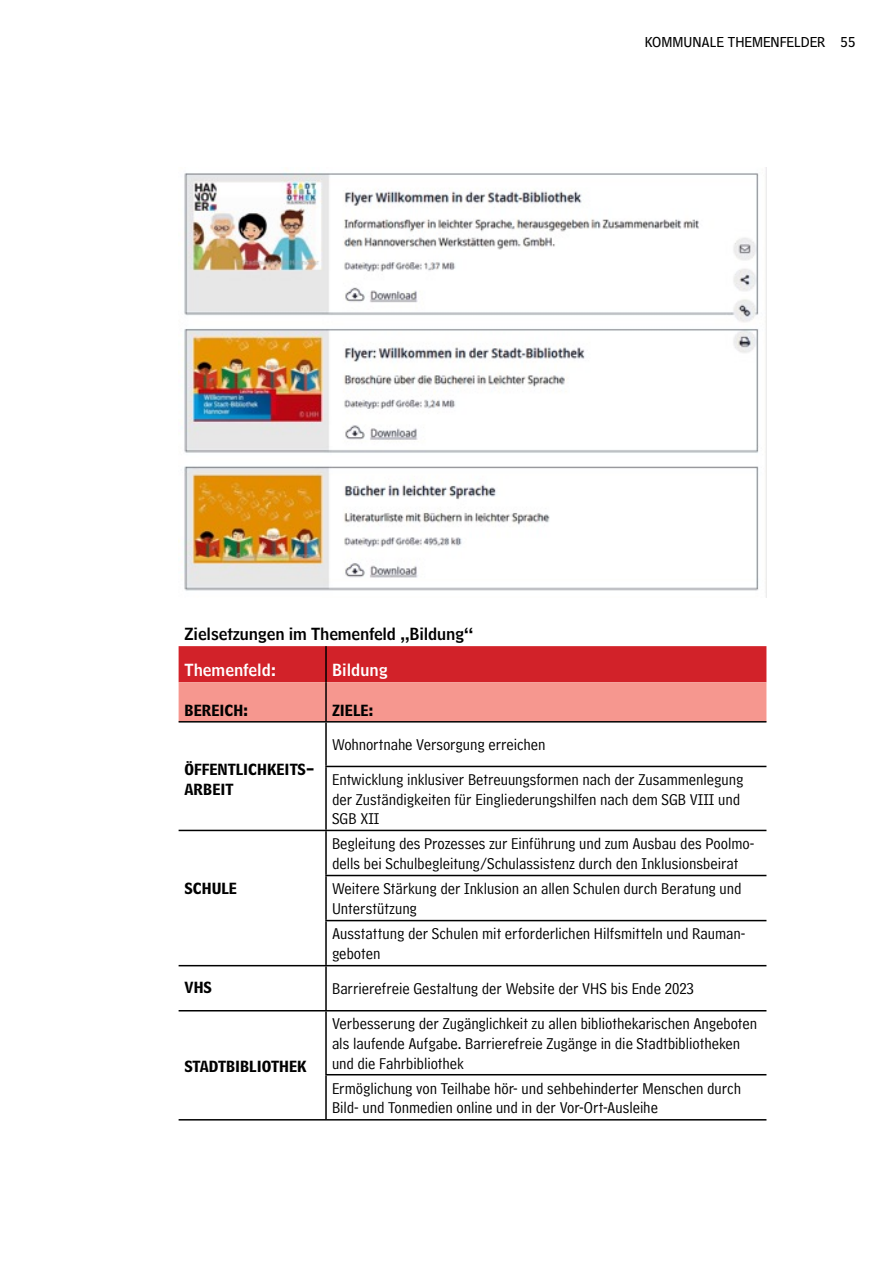
<style>
.page{position:relative;width:893px;height:1263px;background:#fff}
.page>*{position:absolute;margin:0;border:0;box-sizing:border-box;transform-origin:0 0}
.t1{font:16.5px/19.8px "Hannover Millennial Comment";color:#000}
.t2{font:16.5px "Hannover Millennial Headline";letter-spacing:-.01em;color:#000}
.t3{font:16.5px "Hannover Millennial Headline";color:#fff}
.t4{font:15px "Hannover Millennial Text";color:#000}
.t5{font:13.5px/19.8px "Hannover Millennial Big Caps";color:#000}
</style>
<div class="page">
<img style="left:179px;top:167px;width:587px;height:426px">
<svg style="left:179px;top:646px;width:587px;height:75px;background:#e45f5e"></svg>
<hr style="left:325px;top:646px;width:2px;height:36px;background:#000">
<hr style="left:325px;top:682px;width:2px;height:39px;background:#000">
<hr style="left:179px;top:721px;width:147px;height:1px;background:#000">
<hr style="left:326px;top:721px;width:440px;height:1px;background:#000">
<hr style="left:325px;top:722px;width:2px;height:44px;background:#000">
<hr style="left:325px;top:766px;width:441px;height:1px;background:#000">
<hr style="left:325px;top:767px;width:2px;height:63px;background:#000">
<hr style="left:179px;top:830px;width:147px;height:1px;background:#000">
<hr style="left:326px;top:830px;width:440px;height:1px;background:#000">
<hr style="left:325px;top:831px;width:2px;height:44px;background:#000">
<hr style="left:325px;top:875px;width:441px;height:1px;background:#000">
<hr style="left:325px;top:876px;width:2px;height:44px;background:#000">
<hr style="left:325px;top:920px;width:441px;height:1px;background:#000">
<hr style="left:325px;top:921px;width:2px;height:44px;background:#000">
<hr style="left:179px;top:965px;width:147px;height:1px;background:#000">
<hr style="left:326px;top:965px;width:440px;height:1px;background:#000">
<hr style="left:325px;top:966px;width:2px;height:44px;background:#000">
<hr style="left:179px;top:1010px;width:147px;height:1px;background:#000">
<hr style="left:326px;top:1010px;width:440px;height:1px;background:#000">
<hr style="left:325px;top:1011px;width:2px;height:63px;background:#000">
<hr style="left:325px;top:1074px;width:441px;height:1px;background:#000">
<hr style="left:325px;top:1075px;width:2px;height:44px;background:#000">
<hr style="left:179px;top:1119px;width:147px;height:1px;background:#000">
<hr style="left:326px;top:1119px;width:440px;height:1px;background:#000">
<p class="t4" style="left:645px;top:34px;width:182px">KOMMUNALE THEMENFELDER</p>
<p class="t4" style="left:840px;top:34px;width:16px">55</p>
<p class="t2" style="left:185px;top:624px;width:290px">Zielsetzungen im Themenfeld „Bildung“</p>
<p class="t3" style="left:185px;top:660px;width:93px">Themenfeld:</p>
<p class="t3" style="left:332px;top:660px;width:57px">Bildung</p>
<p class="t5" style="left:185px;top:700px;width:65px">BEREICH:</p>
<p class="t5" style="left:332px;top:700px;width:43px">ZIELE:</p>
<p class="t5" style="left:185px;top:759px;width:132px">ÖFFENTLICHKEITS-<br>ARBEIT</p>
<p class="t5" style="left:185px;top:878px;width:54px">SCHULE</p>
<p class="t1" style="left:332px;top:728px;width:413px;line-height:34.5px">Wohnortnahe Versorgung erreichen<br>Entwicklung inklusiver Betreuungsformen nach der Zusammenlegung</p>
<p class="t1" style="left:332px;top:790px;width:409px">der Zuständigkeiten für Eingliederungshilfen nach dem SGB VIII und<br>SGB XII</p>
<p class="t1" style="left:332px;top:834px;width:424px">Begleitung des Prozesses zur Einführung und zum Ausbau des Poolmo&shy;dells bei Schulbegleitung/Schulassistenz durch den Inklusionsbeirat</p>
<p class="t1" style="left:332px;top:879px;width:411px">Weitere Stärkung der Inklusion an allen Schulen durch Beratung und<br>Unterstützung</p>
<p class="t1" style="left:332px;top:924px;width:415px">Ausstattung der Schulen mit erforderlichen Hilfsmitteln und Rauman&shy;geboten</p>
<p class="t5" style="left:185px;top:977px;width:29px">VHS</p>
<p class="t1" style="left:332px;top:979px;width:364px">Barrierefreie Gestaltung der Website der VHS bis Ende 2023</p>
<p class="t5" style="left:185px;top:1056px;width:124px">STADTBIBLIOTHEK</p>
<p class="t1" style="left:332px;top:1014px;width:427px">Verbesserung der Zugänglichkeit zu allen bibliothekarischen Angeboten als laufende Aufgabe. Barrierefreie Zugänge in die Stadtbibliotheken und die Fahrbibliothek</p>
<p class="t1" style="left:332px;top:1078px;width:410px">Ermöglichung von Teilhabe hör- und sehbehinderter Menschen durch<br>Bild- und Tonmedien online und in der Vor-Ort-Ausleihe</p>
</div>
